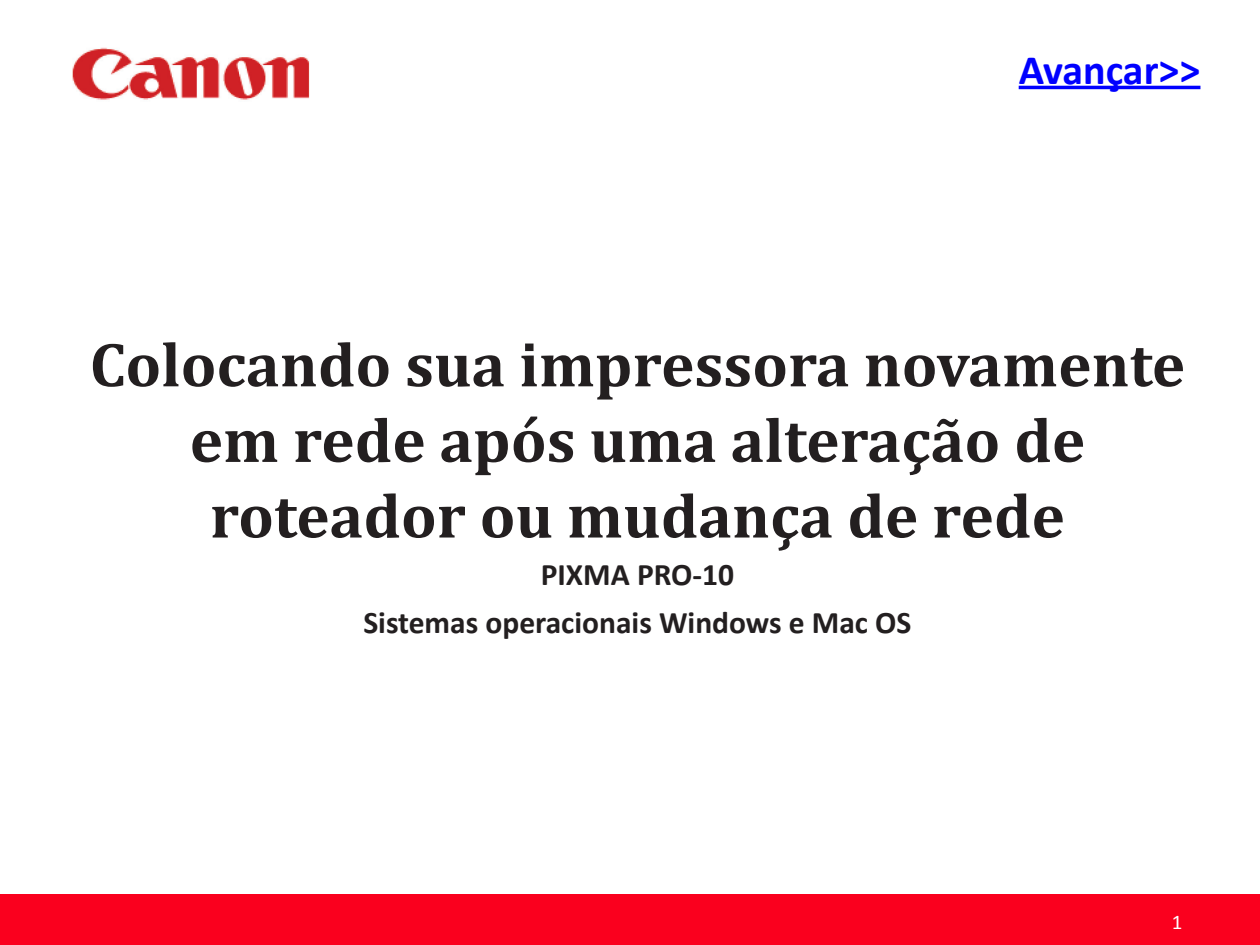
<style>
.page{position:relative;width:1260px;height:945px;background:#fff}
.page>*{position:absolute;margin:0;border:0;box-sizing:border-box;transform-origin:0 0}
.TEXTO{font:700 63px/75.6px "Cambria";color:#231f20;text-align:center}
.t1{font:700 42px "Calibri";letter-spacing:-.005em;color:#00f}
.TEXTO-2{font:700 31.5px "Calibri";color:#231f20}
.t2{font:21px "Calibri";color:#fff}
</style>
<div class="page">
<div style="left:0;top:894px;width:1260px;height:51px;background:#fa001e"></div>
<hr style="left:1019px;top:86px;width:181px;height:3px;background:#00f">
<img style="left:72px;top:47px;width:238px;height:53px">
<p class="t1" style="left:1019px;top:43px;width:183px">Avançar&gt;&gt;</p>
<h1 class="TEXTO" style="left:90px;top:325px;width:1097px">Colocando sua impressora novamente em rede após uma alteração de roteador ou mudança de rede</h1>
<h1 class="TEXTO-2" style="left:541px;top:555px;width:195px">PIXMA PRO-10</h1>
<h1 class="TEXTO-2" style="left:363px;top:602px;width:550px">Sistemas operacionais Windows e Mac OS</h1>
<p class="t2" style="left:1172px;top:909px;width:12px">1</p>
</div>
